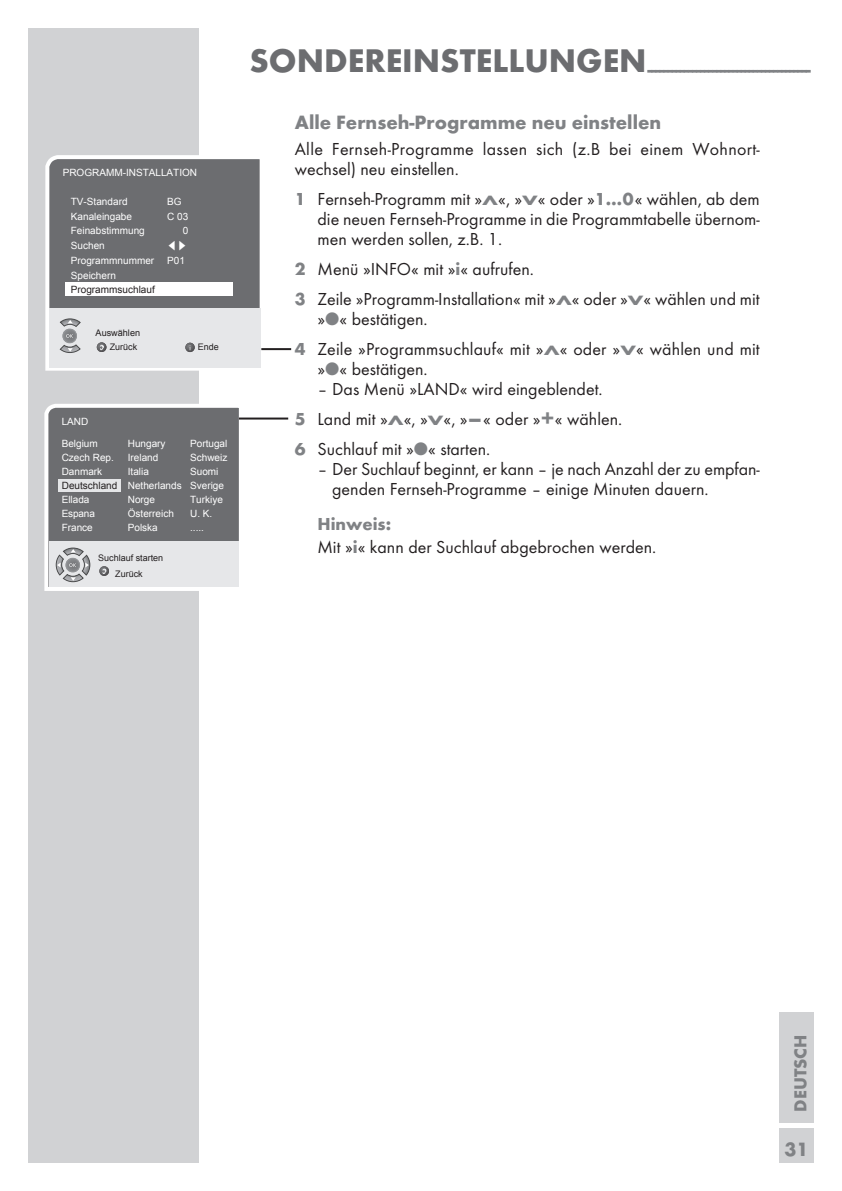
<style>
.page{position:relative;width:842px;height:1191px;background:#fff}
.page>*{position:absolute;margin:0;border:0;box-sizing:border-box;transform-origin:0 0}
.t1{font:700 34px "Futura TOT";color:#6c6d70}
.t2{font:700 20px "Futura TOT";color:#808285}
.t3{font:18px/20px "Futura TOT Boo";color:#231f20}
.t4{font:700 18px "Futura TOT";color:#808285}
.t5{font:10px/14px "Arial";color:#fff}
.t6{font:10px "Arial";color:#231f20}
.t7{font:9.2px "Arial";color:#231f20}
.t8{font:9px/16px "Arial";color:#231f20;text-align:center}
.t9{font:9px "Grund Son Se";color:#fff}
.s1{font-family:"Futura TOT";font-weight:700;color:#808285}
.s2{font-family:"Futura TOT";font-weight:700;font-size:14px;color:#808285}
.s3{color:#808285}
.s4{font-family:"Futura TOT";font-weight:700;font-size:24px;color:#808285}
</style>
<div class="page">
<div style="left:28px;top:28px;width:170px;height:1134px;background:#d1d2d4"></div>
<div style="left:780px;top:1012px;width:34px;height:111px;background:#d1d2d4"></div>
<div style="left:780px;top:1128px;width:34px;height:34px;background:#d1d2d4"></div>
<svg style="left:45px;top:152px;width:221px;height:221px;background:#808183"></svg>
<div style="left:49px;top:308px;width:212px;height:60px;background:#e6e7e9"></div>
<svg style="left:97px;top:342px;width:9px;height:10px"></svg>
<svg style="left:185px;top:343px;width:10px;height:9px"></svg>
<svg style="left:60px;top:319px;width:20px;height:34px"></svg>
<hr style="left:261px;top:348px;width:30px;height:2px;background:#231f20">
<div style="left:65px;top:283px;width:167px;height:13px;background:#fff"></div>
<hr style="left:239px;top:417px;width:49px;height:2px;background:#231f20">
<svg style="left:44px;top:400px;width:201px;height:193px;background:#97989b"></svg>
<div style="left:58px;top:479px;width:63px;height:12px;background:#e4e5e7"></div>
<p class="t5" style="left:63px;top:166px;width:136px">PROGRAMM-INSTALLATION</p>
<p class="t5" style="left:71px;top:194px;width:58px">TV-Standard</p>
<p class="t5" style="left:167px;top:194px;width:16px">BG</p>
<p class="t5" style="left:71px;top:224px;width:75px">Feinabstimmung</p>
<p class="t5" style="left:183px;top:224px;width:7px">0</p>
<p class="t5" style="left:71px;top:239px;width:35px">Suchen</p>
<p class="t9" style="left:167px;top:241px;width:21px">as</p>
<p class="t5" style="left:71px;top:253px;width:85px">Programmnummer</p>
<p class="t5" style="left:167px;top:253px;width:19px">P01</p>
<p class="t5" style="left:71px;top:268px;width:47px">Speichern</p>
<p class="t6" style="left:71px;top:283px;width:85px">Programmsuchlauf</p>
<p class="t5" style="left:71px;top:209px;width:63px">Kanaleingabe</p>
<p class="t5" style="left:167px;top:209px;width:23px">C 03</p>
<p class="t7" style="left:96px;top:327px;width:46px">Auswählen</p>
<p class="t8" style="left:110px;top:339px;width:29px">Zurück</p>
<p class="t8" style="left:198px;top:339px;width:23px">Ende</p>
<p class="t5" style="left:62px;top:414px;width:28px">LAND</p>
<p class="t5" style="left:62px;top:437px;width:38px">Belgium</p>
<p class="t5" style="left:128px;top:437px;width:39px">Hungary</p>
<p class="t5" style="left:190px;top:437px;width:39px">Portugal</p>
<p class="t5" style="left:62px;top:451px;width:54px">Czech Rep.</p>
<p class="t5" style="left:128px;top:451px;width:32px">Ireland</p>
<p class="t5" style="left:190px;top:451px;width:39px">Schweiz</p>
<p class="t5" style="left:62px;top:465px;width:42px">Danmark</p>
<p class="t5" style="left:128px;top:465px;width:23px">Italia</p>
<p class="t5" style="left:128px;top:465px;width:98px;text-indent:62px">Suomi<br>Netherlands Sverige</p>
<p class="t6" style="left:62px;top:479px;width:57px">Deutschland</p>
<p class="t5" style="left:62px;top:493px;width:29px">Ellada</p>
<p class="t5" style="left:128px;top:493px;width:29px">Norge</p>
<p class="t5" style="left:190px;top:493px;width:34px">Turkiye</p>
<p class="t5" style="left:62px;top:507px;width:35px">Espana</p>
<p class="t5" style="left:128px;top:507px;width:48px">Österreich</p>
<p class="t5" style="left:190px;top:507px;width:24px">U. K.</p>
<p class="t5" style="left:62px;top:521px;width:33px">France</p>
<p class="t5" style="left:128px;top:521px;width:32px">Polska</p>
<p class="t5" style="left:190px;top:521px;width:15px">.....</p>
<p class="t8" style="left:98px;top:550px;width:67px">Suchlauf starten<br>Zurück</p>
<h1 class="t1" style="left:249px;top:40px;width:42px">Sondereinstellungen</h1>
<p class="t2" style="left:647px;top:57px;width:165px">----------------------------------------</p>
<p class="t2" style="left:295px;top:110px;width:368px">Alle Fernseh-Programme neu einstellen</p>
<p class="t3" style="left:295px;top:139px;width:466px">Alle Fernseh-Programme lassen sich (z.B bei einem Wohnort&shy;wechsel) neu einstellen.</p>
<p class="t3" style="left:317px;top:189px;width:444px;text-align:justify;text-indent:-23px"><span class="s1">1</span> Fernseh-Programm mit »<span class="s2">Λ</span>«, »<span class="s2">V</span>« oder »<span class="s1">1…0</span>« wählen, ab dem die neuen Fernseh-Programme in die Programmtabelle übernom&shy;men werden sollen, z.B. 1.</p>
<p class="t3" style="left:295px;top:254px;width:466px;line-height:30px"><span class="s1">2</span> Menü »INFO« mit »<span class="s1">i</span>« aufrufen.<br><span class="s1">3</span> Zeile »Programm-Installation« mit »<span class="s2">Λ</span>« oder »<span class="s2">V</span>« wählen und mit</p>
<p class="t3" style="left:295px;top:304px;width:466px;line-height:30px;text-indent:23px">»<span class="s3">●</span>« bestätigen.<br><span class="s1">4</span> Zeile »Programmsuchlauf« mit »<span class="s2">Λ</span>« oder »<span class="s2">V</span>« wählen und mit</p>
<p class="t3" style="left:317px;top:358px;width:112px">»<span class="s3">●</span>« bestätigen.</p>
<p class="t3" style="left:295px;top:373px;width:329px;line-height:30px;text-indent:23px">– Das Menü »LAND« wird eingeblendet.<br><span class="s1">5</span> Land mit »<span class="s2">Λ</span>«, »<span class="s2">V</span>«, »<span class="s4">–</span>« oder »<span class="s4">+</span>« wählen.<br><span class="s1">6</span> Suchlauf mit »<span class="s3">●</span>« starten.</p>
<p class="t3" style="left:332px;top:458px;width:429px;text-indent:-15px">– Der Suchlauf beginnt, er kann – je nach Anzahl der zu empfan&shy;genden Fernseh-Programme – einige Minuten dauern.</p>
<p class="t4" style="left:317px;top:513px;width:75px">Hinweis:</p>
<p class="t3" style="left:317px;top:537px;width:340px">Mit »<span class="s1">i</span>« kann der Suchlauf abgebrochen werden.</p>
<p class="t4" style="left:789px;top:1111px;width:78px;rotate:-90deg">DEUTSCH</p>
<p class="t2" style="left:785px;top:1136px;width:25px">31</p>
</div>
